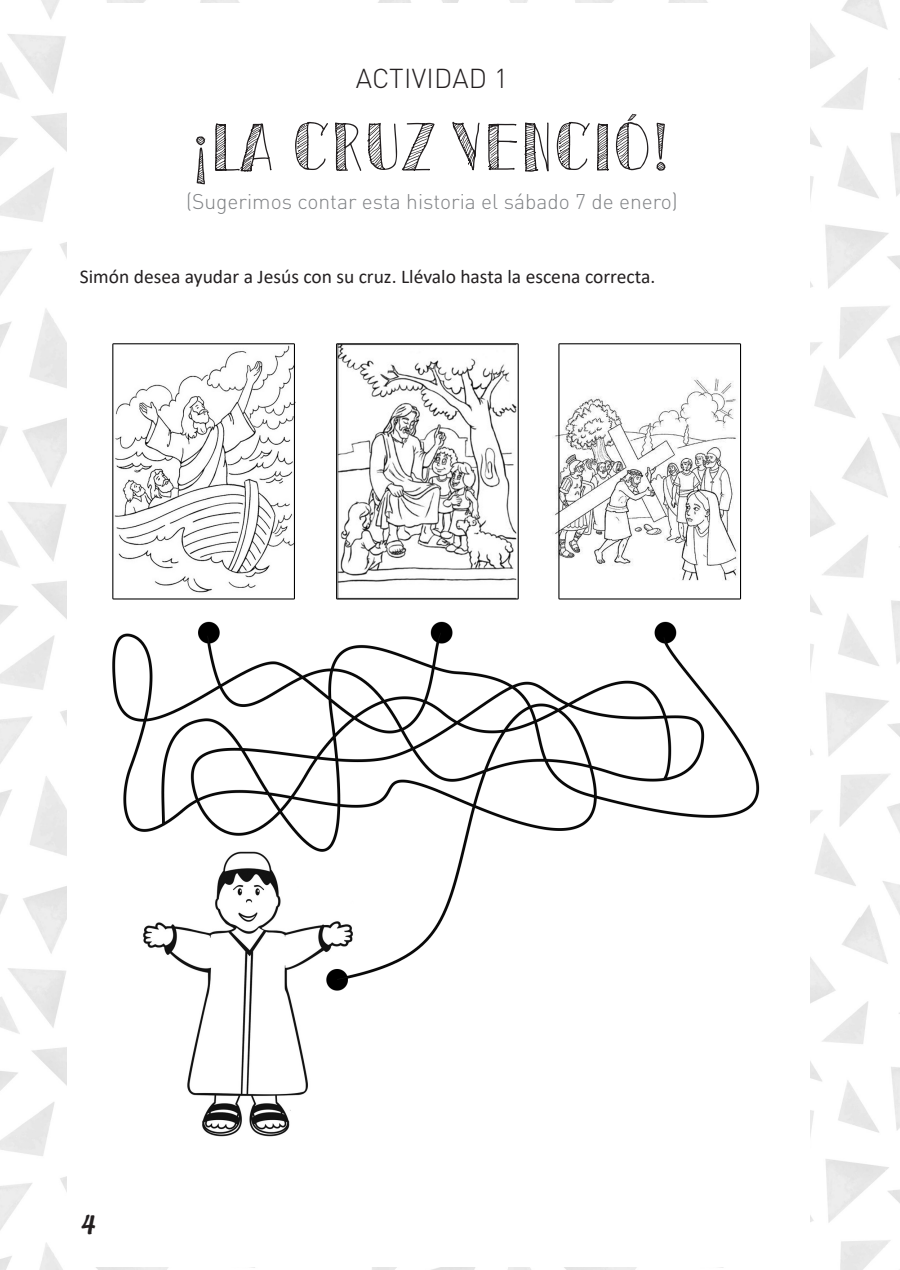
<style>
.page{position:relative;width:900px;height:1270px;background:#fff}
.page>*{position:absolute;margin:0;border:0;box-sizing:border-box;transform-origin:0 0}
.Título{font:67.5px "Sketch Toronto";color:#231f20}
.Atividade{font:300 27px "DIN Pro";letter-spacing:.01em;color:#231f20}
.t1{font:22.5px "Textile";color:#231f20}
.Verso{font:300 21px "DIN Pro";color:#808285}
.texto{font:19.5px "Calibri";color:#231f20}
</style>
<div class="page">
<img style="left:0;top:0;width:899px;height:1269px">
<div style="left:67px;top:3px;width:743px;height:1263px;background:#fff"></div>
<img style="left:112px;top:343px;width:648px;height:794px">
<svg style="left:0;top:0;width:4px;height:4px"></svg>
<svg style="left:0;top:1265px;width:4px;height:5px"></svg>
<svg style="left:895px;top:0;width:4px;height:4px"></svg>
<svg style="left:895px;top:1265px;width:4px;height:4px"></svg>
<p class="Atividade" style="left:356px;top:60px;width:154px">ACTIVIDAD 1</p>
<p class="Título" style="left:192px;top:112px;width:480px">¡LA CRUZ VENCIÓ!</p>
<p class="Verso" style="left:186px;top:187px;width:493px">(Sugerimos contar esta historia el sábado 7 de enero)</p>
<p class="texto" style="left:80px;top:263px;width:577px">Simón desea ayudar a Jesús con su cruz. Llévalo hasta la escena correcta.</p>
<p class="t1" style="left:80px;top:1208px;width:17px">4</p>
</div>
